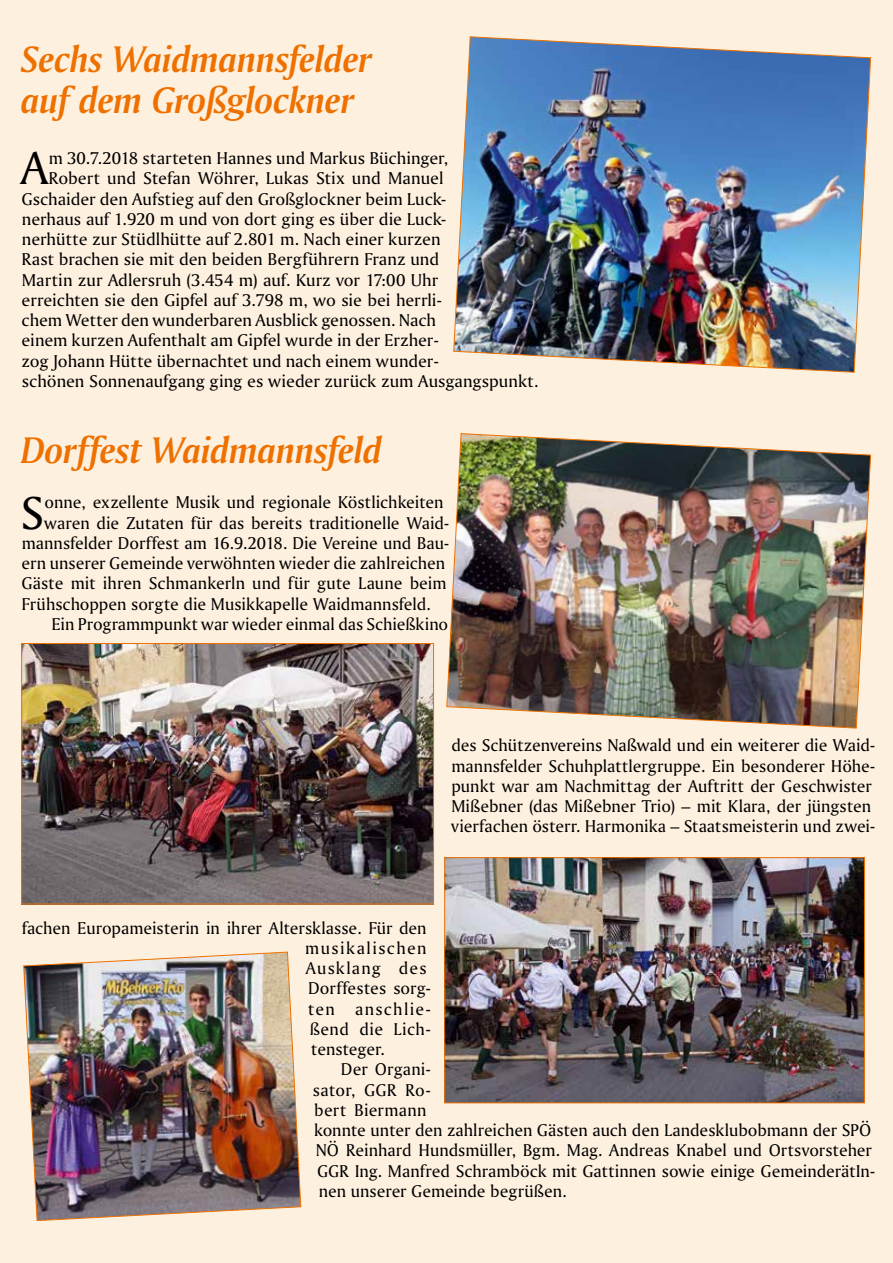
<style>
.page{position:relative;width:893px;height:1263px;background:#fef0df}
.page>*{position:absolute;margin:0;border:0;box-sizing:border-box;transform-origin:0 0}
.t1{font:48.9px "Amerigo BT Roman A";color:#000}
.t2{font:39px/40.5px "Amerigo BT Bold Italic A";letter-spacing:-.01em;color:#ee7100}
.t3{font:18px/20.2px "Amerigo BT Roman A";color:#000}
.t4{font:18px "Amerigo BT Roman A";letter-spacing:.08em;color:#000}
.t5{font:18px "Amerigo BT Roman A";letter-spacing:.075em;color:#000}
.t6{font:18px "Amerigo BT Roman A";letter-spacing:.025em;color:#000}
.t7{font:18px "Amerigo BT Roman A";letter-spacing:.02em;color:#000}
.t8{font:18px "Amerigo BT Roman A";letter-spacing:.065em;color:#000}
</style>
<div class="page">
<img style="left:446px;top:433px;width:425px;height:296px">
<img style="left:453px;top:36px;width:418px;height:337px">
<img style="left:23px;top:645px;width:409px;height:257px">
<div style="left:21px;top:643px;width:413px;height:261px;border:1px solid #ee7100"></div>
<img style="left:446px;top:859px;width:417px;height:242px">
<div style="left:444px;top:857px;width:421px;height:246px;border:1px solid #ee7100"></div>
<img style="left:23px;top:951px;width:279px;height:270px">
<h2 class="t2" style="left:21px;top:38px;width:352px">Sechs Waidmannsfelder auf dem Großglockner</h2>
<h1 class="t1" style="left:21px;top:138px;width:29px">A</h1>
<p class="t3" style="left:49px;top:148px;width:401px">m 30.7.2018 starteten Hannes und Markus Büchinger,</p>
<p class="t3" style="left:49px;top:168px;width:396px">Robert und Stefan Wöhrer, Lukas Stix und Manuel</p>
<p class="t3" style="left:22px;top:188px;width:426px">Gschaider den Aufstieg auf den Großglockner beim Luck-</p>
<p class="t3" style="left:22px;top:208px;width:426px">nerhaus auf 1.920 m und von dort ging es über die Luck-</p>
<p class="t3" style="left:22px;top:229px;width:420px">nerhütte zur Stüdlhütte auf 2.801 m. Nach einer kurzen</p>
<p class="t3" style="left:22px;top:249px;width:419px">Rast brachen sie mit den beiden Bergführern Franz und</p>
<p class="t3" style="left:22px;top:269px;width:418px">Martin zur Adlersruh (3.454 m) auf. Kurz vor 17:00 Uhr</p>
<p class="t3" style="left:22px;top:289px;width:422px">erreichten sie den Gipfel auf 3.798 m, wo sie bei herrli-</p>
<p class="t3" style="left:22px;top:310px;width:416px">chem Wetter den wunderbaren Ausblick genossen. Nach</p>
<p class="t3" style="left:22px;top:330px;width:419px">einem kurzen Aufenthalt am Gipfel wurde in der Erzher-</p>
<p class="t3" style="left:21px;top:350px;width:419px">zog Johann Hütte übernachtet und nach einem wunder-</p>
<p class="t3" style="left:22px;top:370px;width:518px">schönen Sonnenaufgang ging es wieder zurück zum Ausgangspunkt.</p>
<h2 class="t2" style="left:21px;top:429px;width:362px">Dorffest Waidmannsfeld</h2>
<h1 class="t1" style="left:20px;top:483px;width:25px">S</h1>
<p class="t3" style="left:44px;top:492px;width:401px">onne, exzellente Musik und regionale Köstlichkeiten</p>
<p class="t3" style="left:44px;top:512px;width:406px">waren die Zutaten für das bereits traditionelle Waid-</p>
<p class="t3" style="left:22px;top:532px;width:429px">mannsfelder Dorffest am 16.9.2018. Die Vereine und Bau-</p>
<p class="t3" style="left:22px;top:553px;width:425px">ern unserer Gemeinde verwöhnten wieder die zahlreichen</p>
<p class="t3" style="left:22px;top:573px;width:427px">Gäste mit ihren Schmankerln und für gute Laune beim</p>
<p class="t3" style="left:22px;top:593px;width:411px">Frühschoppen sorgte die Musikkapelle Waidmannsfeld.</p>
<p class="t3" style="left:51px;top:613px;width:398px">Ein Programmpunkt war wieder einmal das Schießkino</p>
<p class="t3" style="left:451px;top:735px;width:426px">des Schützenvereins Naßwald und ein weiterer die Waid&shy;mannsfelder Schuhplattlergruppe. Ein besonderer Höhe&shy;punkt war am Nachmittag der Auftritt der Geschwister Mißebner (das Mißebner Trio) – mit Klara, der jüngsten vierfachen österr. Harmonika – Staatsmeisterin und zwei-</p>
<p class="t3" style="left:22px;top:917px;width:406px">fachen Europameisterin in ihrer Altersklasse. Für den</p>
<p class="t4" style="left:305px;top:937px;width:123px">musikalischen</p>
<p class="t8" style="left:306px;top:957px;width:122px">Ausklang des</p>
<p class="t3" style="left:308px;top:978px;width:124px">Dorffestes sorg-</p>
<p class="t5" style="left:308px;top:998px;width:124px">ten anschlie-</p>
<p class="t6" style="left:310px;top:1018px;width:122px">ßend die Lich-</p>
<p class="t3" style="left:311px;top:1039px;width:75px">tensteger.</p>
<p class="t3" style="left:341px;top:1059px;width:91px">Der Organi-</p>
<p class="t7" style="left:313px;top:1079px;width:119px">sator, GGR Ro-</p>
<p class="t3" style="left:314px;top:1099px;width:114px">bert Biermann</p>
<p class="t3" style="left:314px;top:1120px;width:559px">konnte unter den zahlreichen Gästen auch den Landesklubobmann der SPÖ</p>
<p class="t3" style="left:316px;top:1140px;width:558px">NÖ Reinhard Hundsmüller, Bgm. Mag. Andreas Knabel und Ortsvorsteher</p>
<p class="t3" style="left:317px;top:1160px;width:560px">GGR Ing. Manfred Schramböck mit Gattinnen sowie einige GemeinderätIn-</p>
<p class="t3" style="left:319px;top:1180px;width:249px">nen unserer Gemeinde begrüßen.</p>
</div>
